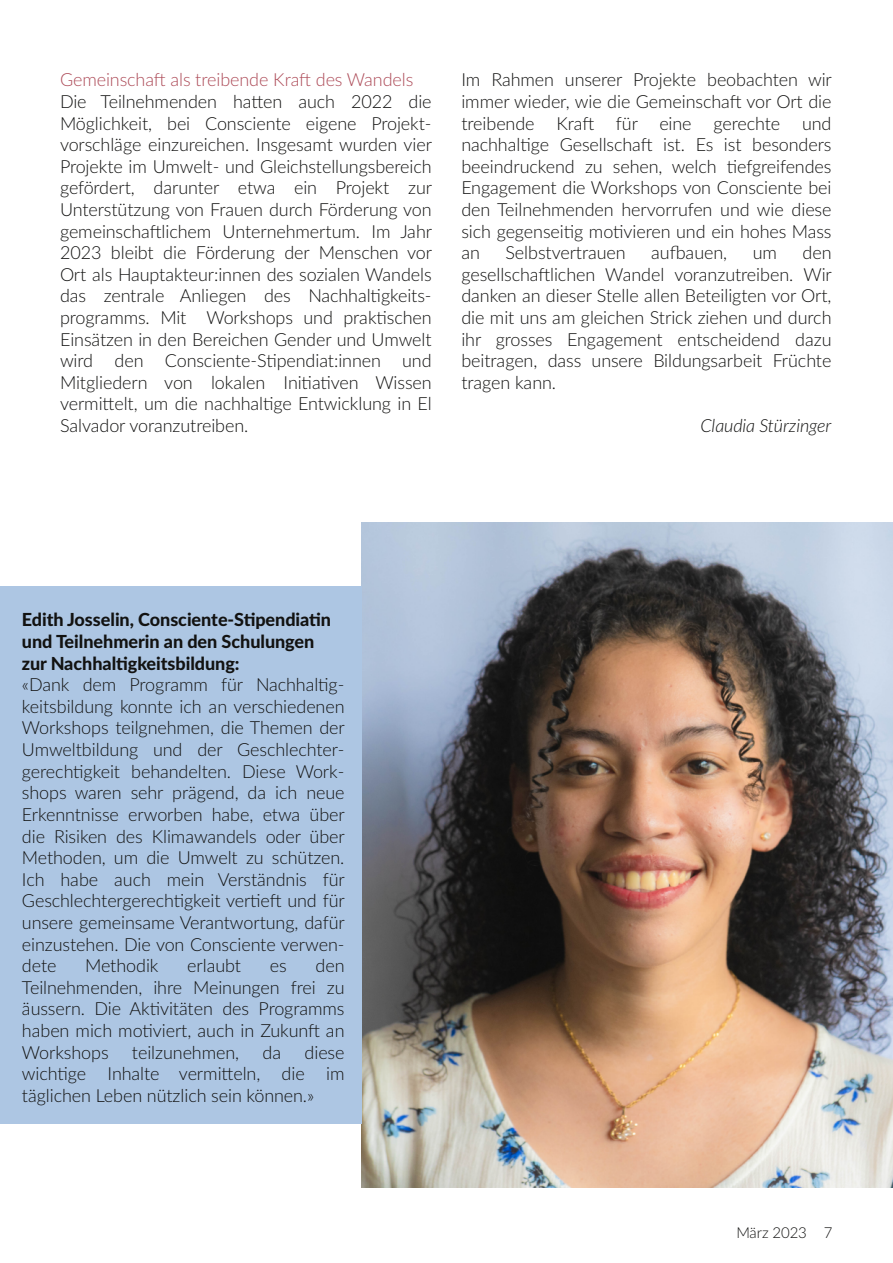
<style>
.page{position:relative;width:893px;height:1263px;background:#fff}
.page>*{position:absolute;margin:0;border:0;box-sizing:border-box;transform-origin:0 0}
.t1{font:300 18px/21.6px "Lato";letter-spacing:-.005em;color:#121211;text-align:justify}
.t2{font:800 18px/21.6px "Lato";letter-spacing:-.005em;color:#121211}
.t3{font:300 18px "Lato";letter-spacing:-.005em;color:#ad4b58}
.t4{font:italic 300 18px "Lato";letter-spacing:-.005em;color:#121211}
.t5{font:300 15px "Lato";letter-spacing:-.01em;color:#121211}
</style>
<div class="page">
<img style="left:361px;top:522px;width:532px;height:666px">
<div style="left:0;top:587px;width:361px;height:537px;background:#adc6e3"></div>
<p class="t3" style="left:60px;top:72px;width:355px">Gemeinschaft als treibende Kraft des Wandels</p>
<p class="t1" style="left:60px;top:92px;width:374px">Die Teilnehmenden hatten auch 2022 die Möglichkeit, bei Consciente eigene Projekt‐ vorschläge einzureichen. Insgesamt wurden vier Projekte im Umwelt‐ und Gleichstellungsbereich gefördert, darunter etwa ein Projekt zur Unterstützung von Frauen durch Förderung von gemeinschaftlichem Unternehmertum. Im Jahr 2023 bleibt die Förderung der Menschen vor Ort als Hauptakteur:innen des sozialen Wandels das zentrale Anliegen des Nachhaltigkeits‐ programms. Mit Workshops und praktischen Einsätzen in den Bereichen Gender und Umwelt wird den Consciente‐Stipendiat:innen und Mitgliedern von lokalen Initiativen Wissen vermittelt, um die nachhaltige Entwicklung in El Salvador voranzutreiben.</p>
<p class="t1" style="left:461px;top:70px;width:372px">Im Rahmen unserer Projekte beobachten wir immer wieder, wie die Gemeinschaft vor Ort die treibende Kraft für eine gerechte und nachhaltige Gesellschaft ist. Es ist besonders beeindruckend zu sehen, welch tiefgreifendes Engagement die Workshops von Consciente bei den Teilnehmenden hervorrufen und wie diese sich gegenseitig motivieren und ein hohes Mass an</p>
<p class="t1" style="left:505px;top:243px;width:122px">Selbstvertrauen</p>
<p class="t1" style="left:651px;top:243px;width:77px">aufbauen,</p>
<p class="t1" style="left:753px;top:243px;width:26px">um</p>
<p class="t1" style="left:461px;top:243px;width:372px;text-indent:341px">den gesellschaftlichen Wandel voranzutreiben. Wir danken an dieser Stelle allen Beteiligten vor Ort, die mit uns am gleichen Strick ziehen und durch ihr grosses Engagement entscheidend dazu beitragen, dass unsere Bildungsarbeit Früchte tragen kann.</p>
<p class="t4" style="left:700px;top:418px;width:133px">Claudia Stürzinger</p>
<p class="t2" style="left:22px;top:610px;width:311px">Edith Josselin, Consciente‐Stipendiatin und Teilnehmerin an den Schulungen zur Nachhaltigkeitsbildung:</p>
<p class="t1" style="left:22px;top:675px;width:324px">«Dank dem Programm für Nachhaltig‐ keitsbildung konnte ich an verschiedenen Workshops teilgnehmen, die Themen der Umweltbildung und der Geschlechter‐ gerechtigkeit behandelten. Diese Work‐ shops waren sehr prägend, da ich neue Erkenntnisse erworben habe, etwa über die Risiken des Klimawandels oder über Methoden, um die Umwelt zu schützen.<br>Ich habe auch mein Verständnis für Geschlechtergerechtigkeit vertieft und für unsere gemeinsame Verantwortung, dafür einzustehen. Die von Consciente verwen‐ dete</p>
<p class="t1" style="left:22px;top:956px;width:324px;text-indent:293px">den Teilnehmenden, ihre Meinungen frei zu äussern. Die Aktivitäten des Programms haben mich motiviert, auch in Zukunft an Workshops</p>
<p class="t1" style="left:85px;top:956px;width:75px">Methodik</p>
<p class="t1" style="left:187px;top:956px;width:55px">erlaubt</p>
<p class="t1" style="left:270px;top:956px;width:18px">es</p>
<p class="t1" style="left:22px;top:1042px;width:324px;text-indent:283px">diese wichtige Inhalte vermitteln, die im täglichen Leben nützlich sein können.»</p>
<p class="t1" style="left:132px;top:1042px;width:109px">teilzunehmen,</p>
<p class="t1" style="left:262px;top:1042px;width:20px">da</p>
<p class="t5" style="left:736px;top:1226px;width:98px">März 2023 7</p>
</div>
